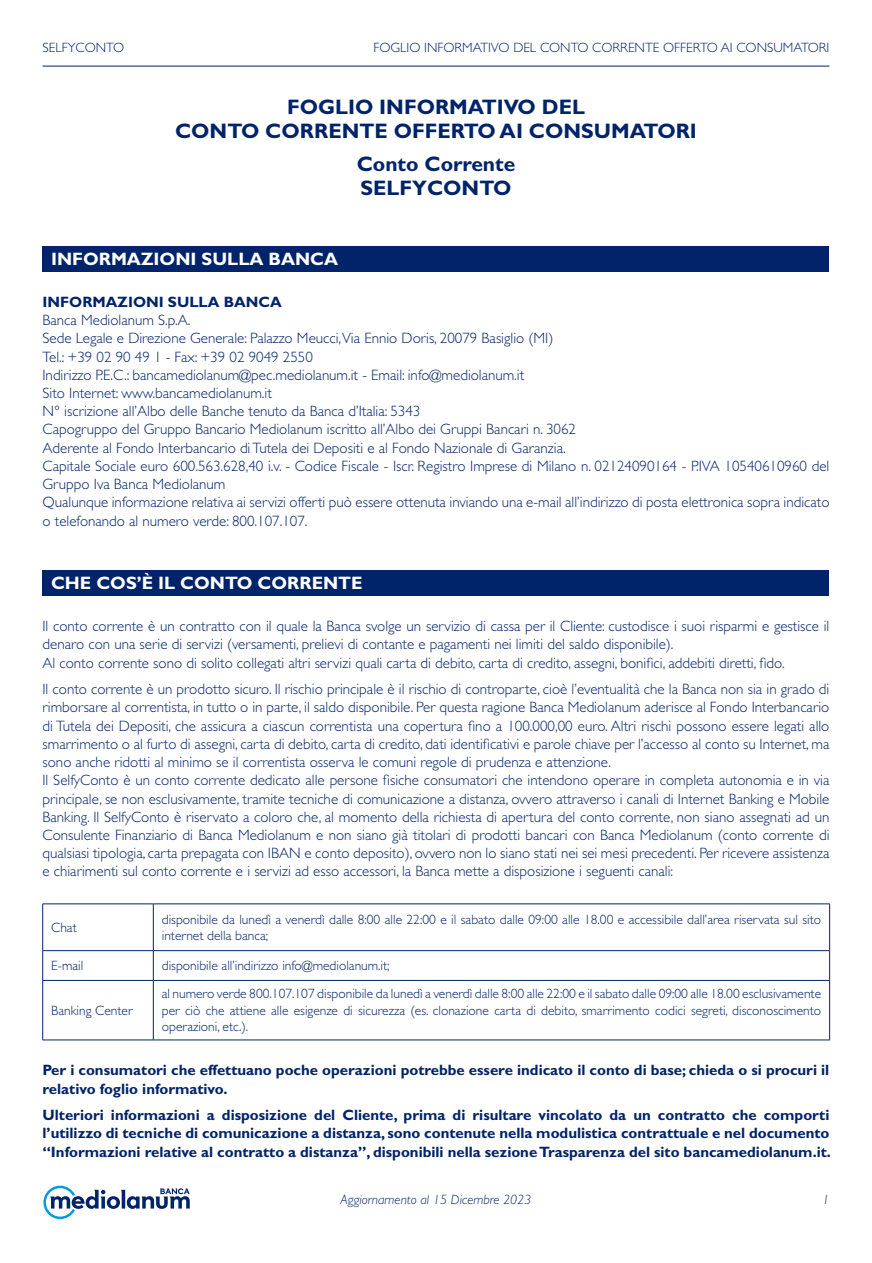
<style>
.page{position:relative;width:872px;height:1263px;background:#fff}
.page>*{position:absolute;margin:0;border:0;box-sizing:border-box;transform-origin:0 0}
.t1{font:700 21px/24.2px "Gill Sans Std";color:#002369;text-align:center}
.t2{font:700 18px "Gill Sans Std";color:#fff}
.t3{font:300 15px/18.1px "Gill Sans Std";color:#002369}
.t4{font:700 15px/18.1px "Gill Sans Std";color:#002369}
.t5{font:300 13.5px/16.5px "Gill Sans Std";color:#002369}
.t6{font:italic 300 13.5px "Gill Sans Std";color:#002369}
</style>
<div class="page">
<svg style="left:43px;top:1186px;width:147px;height:33px"></svg>
<hr style="left:43px;top:66px;width:786px;height:1px;background:#002369">
<div style="left:43px;top:246px;width:786px;height:26px;background:#002369"></div>
<div style="left:43px;top:570px;width:786px;height:26px;background:#002369"></div>
<svg style="left:42px;top:951px;width:1px;height:29px"></svg>
<svg style="left:153px;top:951px;width:1px;height:29px"></svg>
<svg style="left:829px;top:951px;width:1px;height:29px"></svg>
<hr style="left:43px;top:980px;width:110px;height:1px;background:#002369">
<hr style="left:42px;top:980px;width:1px;height:60px;background:#002369">
<hr style="left:153px;top:980px;width:677px;height:1px;background:#002369">
<hr style="left:153px;top:980px;width:1px;height:60px;background:#002369">
<hr style="left:829px;top:980px;width:1px;height:60px;background:#002369">
<hr style="left:43px;top:1040px;width:110px;height:1px;background:#002369">
<hr style="left:153px;top:1040px;width:677px;height:1px;background:#002369">
<hr style="left:43px;top:904px;width:110px;height:1px;background:#002369">
<hr style="left:42px;top:904px;width:1px;height:46px;background:#002369">
<hr style="left:153px;top:904px;width:677px;height:1px;background:#002369">
<hr style="left:153px;top:904px;width:1px;height:46px;background:#002369">
<hr style="left:829px;top:904px;width:1px;height:46px;background:#002369">
<hr style="left:43px;top:950px;width:110px;height:1px;background:#002369">
<hr style="left:153px;top:950px;width:677px;height:1px;background:#002369">
<p class="t5" style="left:43px;top:39px;width:83px">SELFYCONTO</p>
<p class="t5" style="left:373px;top:39px;width:457px">FOGLIO INFORMATIVO DEL CONTO CORRENTE OFFERTO AI CONSUMATORI</p>
<h1 class="t1" style="left:175px;top:95px;width:523px">FOGLIO INFORMATIVO DEL<br>CONTO CORRENTE OFFERTO AI CONSUMATORI</h1>
<h1 class="t1" style="left:357px;top:152px;width:160px;text-align:left">Conto Corrente<br>SELFYCONTO</h1>
<p class="t2" style="left:51px;top:248px;width:289px">INFORMAZIONI SULLA BANCA</p>
<p class="t4" style="left:43px;top:293px;width:241px">INFORMAZIONI SULLA BANCA</p>
<p class="t3" style="left:43px;top:311px;width:788px">Banca Mediolanum S.p.A.<br>Sede Legale e Direzione Generale: Palazzo Meucci,Via Ennio Doris, 20079 Basiglio (MI)<br>Tel.: +39 02 90 49 1 - Fax: +39 02 9049 2550<br>Indirizzo P.E.C.: bancamediolanum@pec.mediolanum.it - Email: info@mediolanum.it<br>Sito Internet: www.bancamediolanum.it<br>N° iscrizione all’Albo delle Banche tenuto da Banca d’Italia: 5343<br>Capogruppo del Gruppo Bancario Mediolanum iscritto all’Albo dei Gruppi Bancari n. 3062<br>Aderente al Fondo Interbancario di Tutela dei Depositi e al Fondo Nazionale di Garanzia.<br>Capitale Sociale euro 600.563.628,40 i.v. - Codice Fiscale - Iscr. Registro Imprese di Milano n. 02124090164 - P.IVA 10540610960 del Gruppo Iva Banca Mediolanum<br>Qualunque informazione relativa ai servizi offerti può essere ottenuta inviando una e-mail all’indirizzo di posta elettronica sopra indicato o telefonando al numero verde: 800.107.107.</p>
<p class="t2" style="left:51px;top:572px;width:313px">CHE COS’È IL CONTO CORRENTE</p>
<p class="t3" style="left:43px;top:617px;width:788px">Il conto corrente è un contratto con il quale la Banca svolge un servizio di cassa per il Cliente: custodisce i suoi risparmi e gestisce il denaro con una serie di servizi (versamenti, prelievi di contante e pagamenti nei limiti del saldo disponibile).<br>Al conto corrente sono di solito collegati altri servizi quali carta di debito, carta di credito, assegni, bonifici, addebiti diretti, fido.</p>
<p class="t3" style="left:43px;top:680px;width:788px">Il conto corrente è un prodotto sicuro. Il rischio principale è il rischio di controparte, cioè l’eventualità che la Banca non sia in grado di rimborsare al correntista, in tutto o in parte, il saldo disponibile. Per questa ragione Banca Mediolanum aderisce al Fondo Interbancario di Tutela dei Depositi, che assicura a ciascun correntista una copertura fino a 100.000,00 euro. Altri rischi possono essere legati allo smarrimento o al furto di assegni, carta di debito, carta di credito, dati identificativi e parole chiave per l’accesso al conto su Internet, ma sono anche ridotti al minimo se il correntista osserva le comuni regole di prudenza e attenzione.<br>Il SelfyConto è un conto corrente dedicato alle persone fisiche consumatori che intendono operare in completa autonomia e in via principale, se non esclusivamente, tramite tecniche di comunicazione a distanza, ovvero attraverso i canali di Internet Banking e Mobile Banking. Il SelfyConto è riservato a coloro che, al momento della richiesta di apertura del conto corrente, non siano assegnati ad un Consulente Finanziario di Banca Mediolanum e non siano già titolari di prodotti bancari con Banca Mediolanum (conto corrente di qualsiasi tipologia, carta prepagata con IBAN e conto deposito), ovvero non lo siano stati nei sei mesi precedenti. Per ricevere assistenza e chiarimenti sul conto corrente e i servizi ad esso accessori, la Banca mette a disposizione i seguenti canali:</p>
<p class="t5" style="left:51px;top:919px;width:27px">Chat</p>
<p class="t5" style="left:162px;top:911px;width:661px">disponibile da lunedì a venerdì dalle 8:00 alle 22:00 e il sabato dalle 09:00 alle 18.00 e accessibile dall’area riservata sul sito internet della banca;</p>
<p class="t5" style="left:51px;top:957px;width:34px">E-mail</p>
<p class="t5" style="left:162px;top:957px;width:229px">disponibile all’indirizzo info@mediolanum.it;</p>
<p class="t5" style="left:51px;top:1002px;width:83px">Banking Center</p>
<p class="t5" style="left:162px;top:986px;width:661px;text-align:justify">al numero verde 800.107.107 disponibile da lunedì a venerdì dalle 8:00 alle 22:00 e il sabato dalle 09:00 alle 18.00 esclusivamente per ciò che attiene alle esigenze di sicurezza (es. clonazione carta di debito, smarrimento codici segreti, disconoscimento operazioni, etc.).</p>
<p class="t4" style="left:43px;top:1061px;width:788px">Per i consumatori che effettuano poche operazioni potrebbe essere indicato il conto di base; chieda o si procuri il relativo foglio informativo.</p>
<p class="t4" style="left:43px;top:1106px;width:790px;text-align:justify">Ulteriori informazioni a disposizione del Cliente, prima di risultare vincolato da un contratto che comporti l’utilizzo di tecniche di comunicazione a distanza, sono contenute nella modulistica contrattuale e nel documento “Informazioni relative al contratto a distanza”, disponibili nella sezione Trasparenza del sito bancamediolanum.it.</p>
<p class="t6" style="left:340px;top:1192px;width:192px">Aggiornamento al 15 Dicembre 2023</p>
<p class="t6" style="left:822px;top:1192px;width:9px">1</p>
</div>
